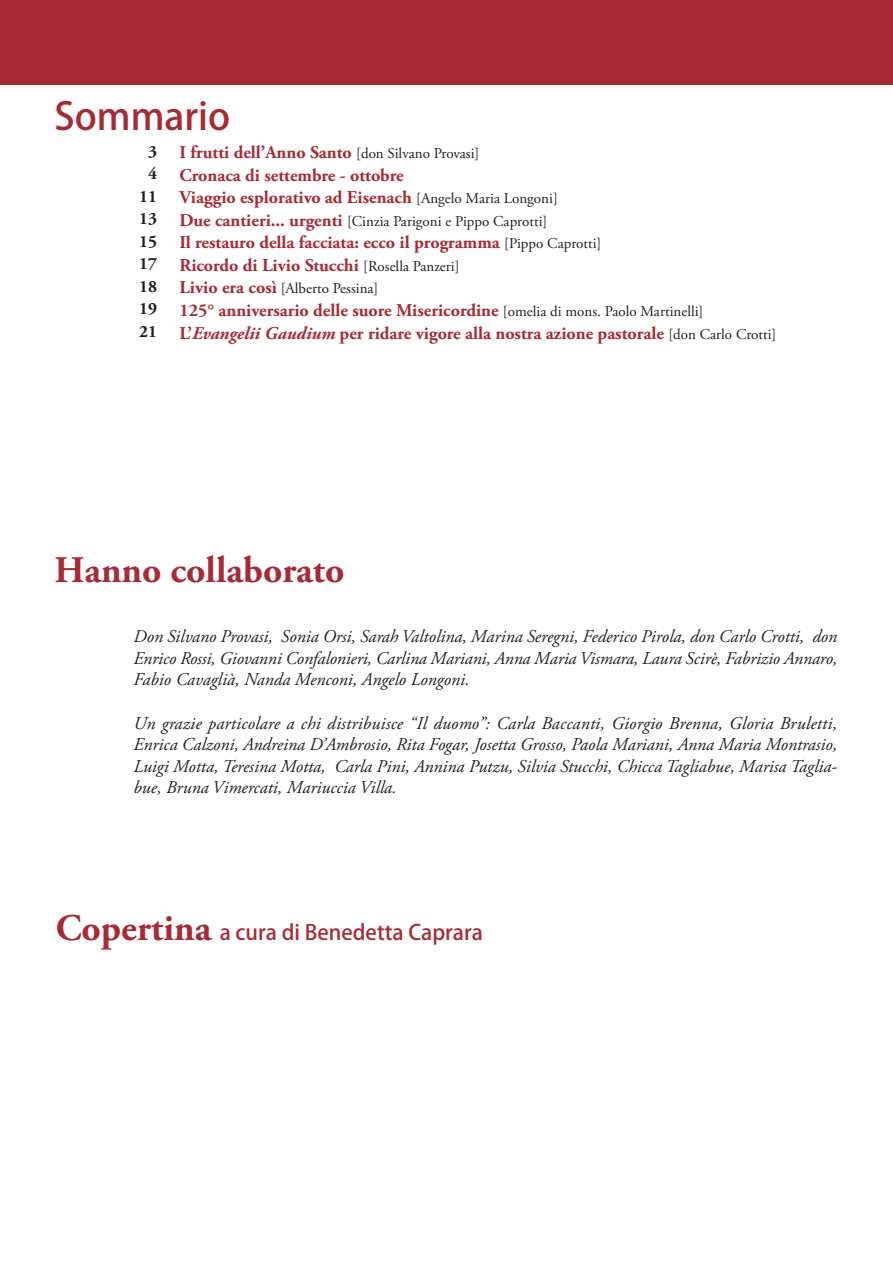
<style>
.page{position:relative;width:893px;height:1264px;background:#fff}
.page>*{position:absolute;margin:0;border:0;box-sizing:border-box;transform-origin:0 0}
.t1{font:700 37.5px "Adobe Garamond Pro";color:#a72b36}
.t2{font:37.5px "Adobe Heiti Std";color:#a72b36}
.t3{font:21px "Adobe Heiti Std";color:#a72b36}
.t4{font:italic 18px/21.6px "Adobe Garamond Pro";color:#231f20;text-align:justify}
.t5{font:700 18px/22.5px "Adobe Garamond Pro";color:#a72b36}
.t6{font:700 17.25px/22.5px "Adobe Garamond Pro";color:#231f20;text-align:center}
.t7{font:15px "Adobe Garamond Pro";color:#231f20}
.s1{font-weight:400;font-size:15px;color:#231f20}
.s2{font-weight:700;font-size:18px;color:#a72b36}
.s3{font-style:italic}
.s4{font-family:"Adobe Garamond Pro";font-weight:700;font-size:37.5px}
</style>
<div class="page">
<div style="left:0;top:0;width:893px;height:85px;background:#a72b36"></div>
<h1 class="t2" style="left:55px;top:94px;width:177px">Sommario</h1>
<p class="t6" style="left:139px;top:142px;width:19px">3<br>4<br>11<br>13<br>15<br>17<br>18<br>19<br>21</p>
<p class="t5" style="left:179px;top:143px;width:380px">I frutti dell’Anno Santo <span class="s1">[don Silvano Provasi]<br></span>Cronaca di settembre - ottobre<br>Viaggio esplorativo ad Eisenach <span class="s1">[Angelo Maria Longoni]</span></p>
<p class="t7" style="left:179px;top:215px;width:369px"><span class="s2">Due cantieri... urgenti</span> [Cinzia Parigoni e Pippo Caprotti]</p>
<p class="t5" style="left:179px;top:233px;width:423px">Il restauro della facciata: ecco il programma <span class="s1">[Pippo Caprotti]<br></span>Ricordo di Livio Stucchi <span class="s1">[Rosella Panzeri]</span></p>
<p class="t7" style="left:179px;top:283px;width:200px"><span class="s2">Livio era così</span> [Alberto Pessina]</p>
<p class="t5" style="left:179px;top:301px;width:598px">125° anniversario delle suore Misericordine <span class="s1">[omelia di mons. Paolo Martinelli]<br></span>L’<span class="s3">Evangelii Gaudium</span> per ridare vigore alla nostra azione pastorale <span class="s1">[don Carlo Crotti]</span></p>
<h1 class="t1" style="left:55px;top:556px;width:291px">Hanno collaborato</h1>
<p class="t4" style="left:134px;top:627px;width:705px">Don Silvano Provasi, Sonia Orsi, Sarah Valtolina, Marina Seregni, Federico Pirola, don Carlo Crotti, don Enrico Rossi, Giovanni Confalonieri, Carlina Mariani, Anna Maria Vismara, Laura Scirè, Fabrizio Annaro, Fabio Cavaglià, Nanda Menconi, Angelo Longoni.</p>
<p class="t4" style="left:134px;top:714px;width:705px">Un grazie particolare a chi distribuisce “Il duomo”: Carla Baccanti, Giorgio Brenna, Gloria Bruletti, Enrica Calzoni, Andreina D’Ambrosio, Rita Fogar, Josetta Grosso, Paola Mariani, Anna Maria Montrasio, Luigi Motta, Teresina Motta, Carla Pini, Annina Putzu, Silvia Stucchi, Chicca Tagliabue, Marisa Taglia&shy;bue, Bruna Vimercati, Mariuccia Villa.</p>
<p class="t3" style="left:56px;top:920px;width:429px"><span class="s4">Copertina</span> a cura di Benedetta Caprara</p>
</div>
